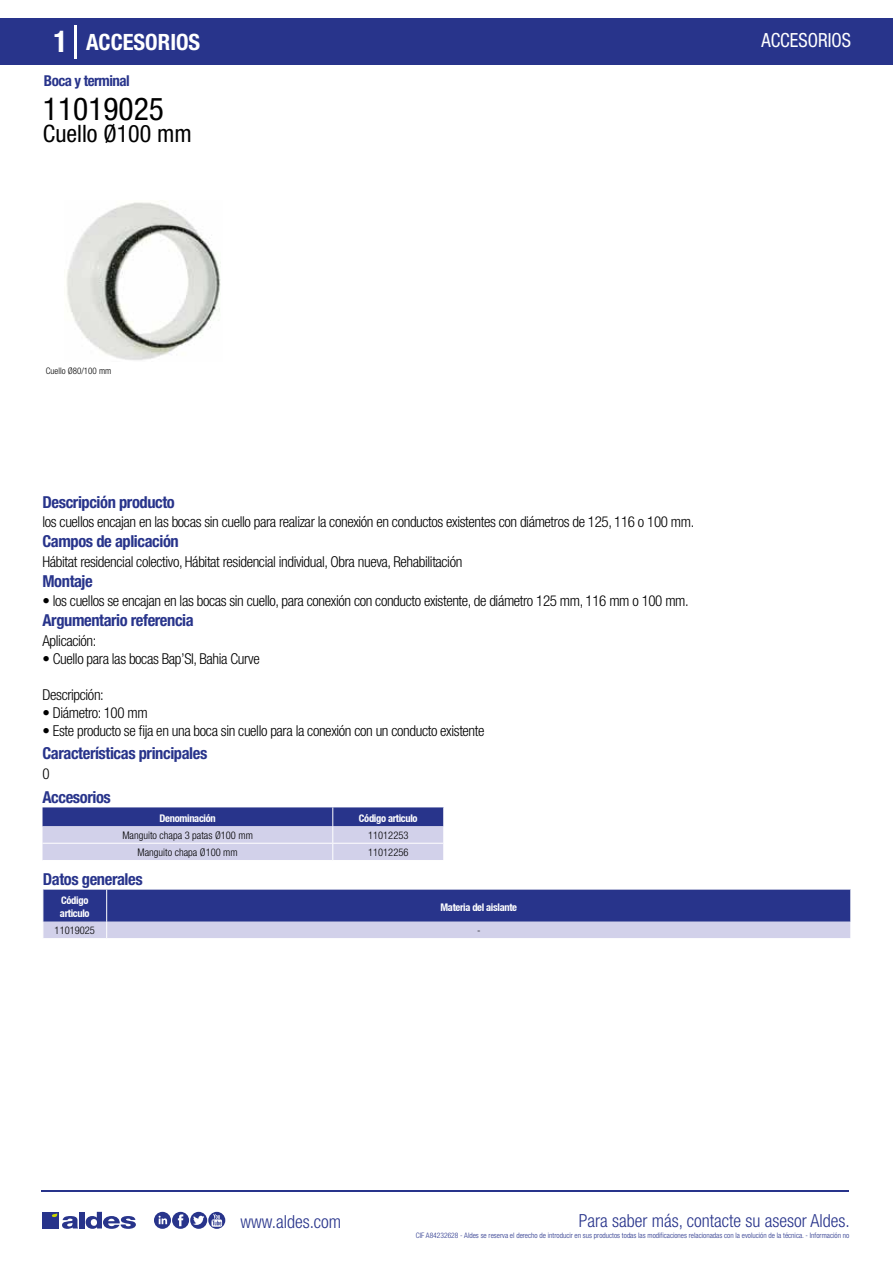
<style>
.page{position:relative;width:893px;height:1263px;background:#fff}
.page>*{position:absolute;margin:0;border:0;box-sizing:border-box;transform-origin:0 0}
.t1{font:condensed 31.5px "Helvetica Neue LT Std";color:#000}
.t2{font:condensed 24px "Helvetica Neue LT Std";color:#000}
.t3{font:700 condensed 22.5px "Helvetica Neue LT Std";color:#fff}
.t4{font:condensed 19.5px "Helvetica Neue LT Std";color:#fff;scale:.95 1}
.t5{font:300 condensed 18px "Helvetica Neue";color:#28348b}
.t6{font:700 condensed 16.5px "Helvetica Neue LT Std";letter-spacing:-.025em;color:#28348b}
.t7{font:300 condensed 15px "Helvetica Neue LT Std";letter-spacing:-.025em;color:#000}
.t8{font:700 condensed 15px "Helvetica Neue LT Std";letter-spacing:-.035em;color:#28348b}
.t9{font:300 condensed 10.5px "Helvetica Neue";color:#000}
.t10{font:700 condensed 10.5px/13.5px "Helvetica Neue";letter-spacing:-.03em;color:#fff}
.t11{font:300 condensed 9px "Helvetica Neue";color:#000}
.t12{font:300 condensed 7.5px "Helvetica Neue";color:#28348b}
.s1{font-size:30px}
</style>
<div class="page">
<div style="left:0;top:18px;width:893px;height:46px;background:#28348b"></div>
<hr style="left:74px;top:25px;width:2px;height:33px;background:#fff">
<img style="left:66px;top:202px;width:155px;height:158px">
<svg style="left:43px;top:807px;width:401px;height:53px;background:#979bc9"></svg>
<svg style="left:43px;top:890px;width:808px;height:48px;background:#626aab"></svg>
<hr style="left:41px;top:1190px;width:808px;height:1px;background:#28348b">
<svg style="left:154px;top:1212px;width:71px;height:17px"></svg>
<div style="left:42px;top:1212px;width:17px;height:16px;background:#28348b"></div>
<div style="left:79px;top:1212px;width:5px;height:16px;background:#28348b"></div>
<svg style="left:86px;top:1212px;width:50px;height:17px"></svg>
<svg style="left:52px;top:1213px;width:26px;height:16px"></svg>
<h3 class="t3" style="left:54px;top:28px;width:148px"><span class="s1">1</span> ACCESORIOS</h3>
<h3 class="t4" style="left:761px;top:29px;width:96px">ACCESORIOS</h3>
<p class="t8" style="left:44px;top:71px;width:87px">Boca y terminal</p>
<h1 class="t1" style="left:43px;top:91px;width:122px">11019025</h1>
<h2 class="t2" style="left:43px;top:120px;width:150px">Cuello Ø100 mm</h2>
<p class="t11" style="left:46px;top:365px;width:67px">Cuello Ø80/100 mm</p>
<p class="t6" style="left:43px;top:492px;width:134px">Descripción producto</p>
<p class="t6" style="left:43px;top:531px;width:138px">Campos de aplicación</p>
<p class="t6" style="left:43px;top:571px;width:52px">Montaje</p>
<p class="t7" style="left:43px;top:513px;width:653px">los cuellos encajan en las bocas sin cuello para realizar la conexión en conductos existentes con diámetros de 125, 116 o 100 mm.</p>
<p class="t7" style="left:43px;top:553px;width:421px">Hábitat residencial colectivo, Hábitat residencial individual, Obra nueva, Rehabilitación</p>
<p class="t7" style="left:43px;top:592px;width:648px">• los cuellos se encajan en las bocas sin cuello, para conexión con conducto existente, de diámetro 125 mm, 116 mm o 100 mm.</p>
<p class="t6" style="left:43px;top:610px;width:153px">Argumentario referencia</p>
<p class="t7" style="left:43px;top:632px;width:55px">Aplicación:</p>
<p class="t7" style="left:43px;top:650px;width:219px">• Cuello para las bocas Bap’SI, Bahia Curve</p>
<p class="t7" style="left:43px;top:686px;width:63px">Descripción:</p>
<p class="t7" style="left:43px;top:704px;width:107px">• Diámetro: 100 mm</p>
<p class="t7" style="left:43px;top:722px;width:443px">• Este producto se fija en una boca sin cuello para la conexión con un conducto existente</p>
<p class="t6" style="left:43px;top:743px;width:166px">Características principales</p>
<p class="t7" style="left:43px;top:765px;width:9px">0</p>
<p class="t6" style="left:43px;top:787px;width:70px">Accesorios</p>
<p class="t10" style="left:160px;top:811px;width:58px">Denominación</p>
<p class="t10" style="left:359px;top:811px;width:60px">Código articulo</p>
<p class="t9" style="left:122px;top:829px;width:132px">Manguito chapa 3 patas Ø100 mm</p>
<p class="t9" style="left:368px;top:829px;width:42px">11012253</p>
<p class="t9" style="left:138px;top:846px;width:102px">Manguito chapa Ø100 mm</p>
<p class="t9" style="left:368px;top:846px;width:42px">11012256</p>
<p class="t6" style="left:43px;top:869px;width:101px">Datos generales</p>
<p class="t10" style="left:60px;top:893px;width:31px">Código articulo</p>
<p class="t10" style="left:440px;top:900px;width:78px">Materia del aislante</p>
<p class="t9" style="left:55px;top:924px;width:42px">11019025</p>
<p class="t9" style="left:477px;top:924px;width:5px">-</p>
<p class="t5" style="left:240px;top:1211px;width:102px">www.aldes.com</p>
<p class="t5" style="left:579px;top:1211px;width:272px">Para saber más, contacte su asesor Aldes.</p>
<p class="t12" style="left:416px;top:1230px;width:435px">CIF A84232628 - Aldes se reserva el derecho de introducir en sus productos todas las modificaciones relacionadas con la evolución de la técnica. - Información no</p>
</div>
